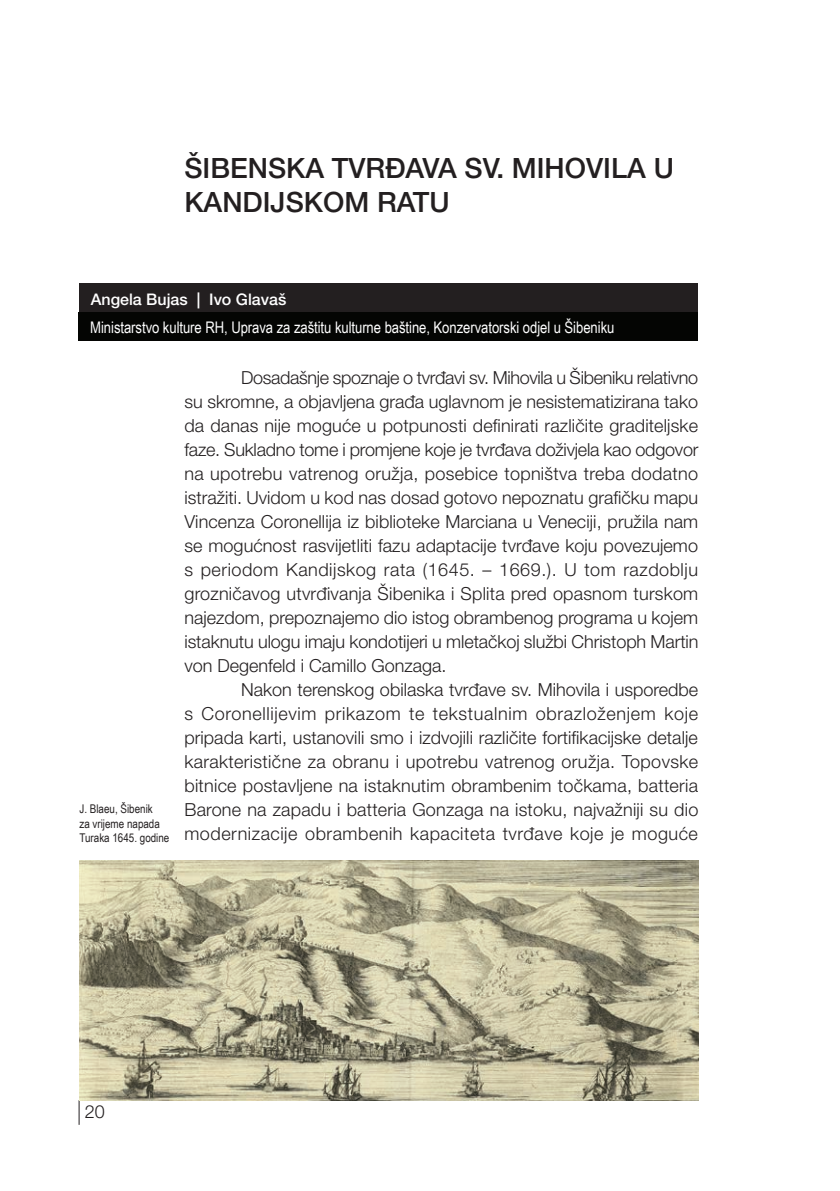
<style>
.page{position:relative;width:840px;height:1191px;background:#fff}
.page>*{position:absolute;margin:0;border:0;box-sizing:border-box;transform-origin:0 0}
.t1{font:500 28px/33.6px "Helvetica Neue";color:#231f20}
.t2{font:300 18px/24px "Helvetica Neue";color:#231f20;text-align:justify}
.t3{font:16px "Arial Narrow";letter-spacing:-.005em;color:#fff}
.t4{font:500 16px "Helvetica Neue";color:#fff}
.t5{font:12px/14.4px "Arial Narrow";color:#231f20}
</style>
<div class="page">
<div style="left:79px;top:283px;width:618px;height:28px;background:#231f20"></div>
<svg style="left:79px;top:1100px;width:1px;height:24px"></svg>
<div style="left:79px;top:313px;width:618px;height:28px;background:#040503"></div>
<img style="left:79px;top:860px;width:618px;height:240px">
<h1 class="t1" style="left:184px;top:150px;width:490px">ŠIB ENSKA TVRĐAVA SV. MIHOVILA U<br>KANDIJSKOM RATU</h1>
<p class="t4" style="left:91px;top:286px;width:197px">ANGELA BUJAS | IVO GLAVAŠ</p>
<p class="t3" style="left:90px;top:315px;width:525px">Ministarstvo kulture RH, Uprava za zaštitu kulturne baštine, Konzervatorski odjel u Šibeniku</p>
<p class="t5" style="left:79px;top:801px;width:91px">J. Blaeu, Šibenik<br>za vrijeme napada<br>Turaka 1645. godine</p>
<p class="t2" style="left:184px;top:365px;width:515px;text-indent:57px">Dosadašnje spoznaje o tvrđavi sv. Mihovila u Šibeniku relativno su skromne, a objavljena građa uglavnom je nesistematizirana tako da danas nije moguće u potpunosti definirati različite graditeljske faze. Sukladno tome i promjene koje je tvrđava doživjela kao odgovor na upotrebu vatrenog oružja, posebice topništva treba dodatno istražiti. Uvidom u kod nas dosad gotovo nepoznatu grafičku mapu Vincenza Coronellija iz biblioteke Marciana u Veneciji, pružila nam se mogućnost rasvijetliti fazu adaptacije tvrđave koju povezujemo s periodom Kandijskog rata (1645. – 1669.). U tom razdoblju grozničavog utvrđivanja Šibenika i Splita pred opasnom turskom najezdom, prepoznajemo dio istog obrambenog programa u kojem istaknutu ulogu imaju kondotijeri u mletačkoj službi Christoph Martin von Degenfeld i Camillo Gonzaga.</p>
<p class="t2" style="left:184px;top:676px;width:515px;text-indent:57px">Nakon terenskog obilaska tvrđave sv. Mihovila i usporedbe s Coronellijevim prikazom te tekstualnim obrazloženjem koje pripada karti, ustanovili smo i izdvojili različite fortifikacijske detalje karakteristične za obranu i upotrebu vatrenog oružja. Topovske bitnice postavljene na istaknutim obrambenim točkama, batteria Barone na zapadu i batteria Gonzaga na istoku, najvažniji su dio modernizacije obrambenih kapaciteta tvrđave koje je moguće</p>
<p class="t2" style="left:85px;top:1098px;width:22px">20</p>
</div>
